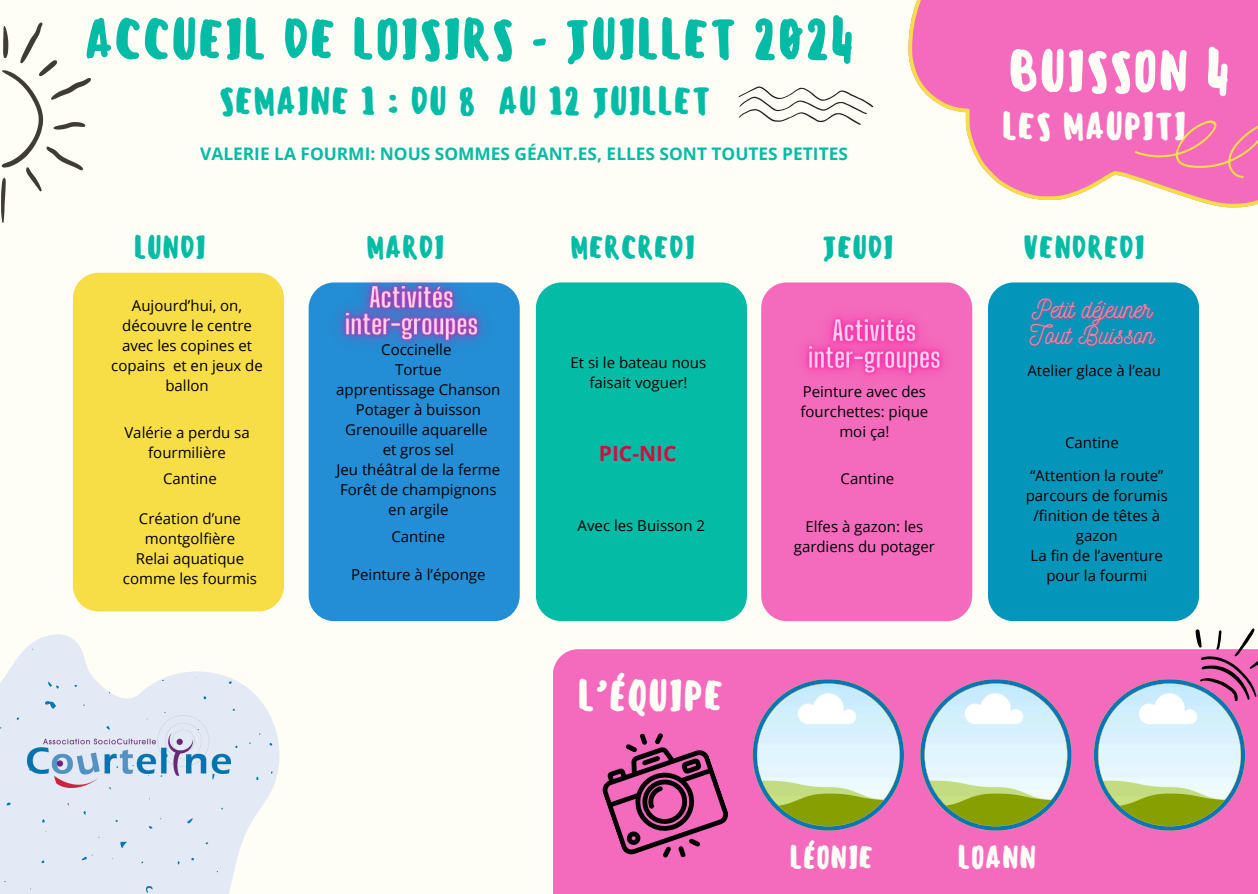
<style>
.page{position:relative;width:1258px;height:894px;background:#fff}
.page>*{position:absolute;margin:0;border:0;box-sizing:border-box;transform-origin:0 0}
.t1{font:500 53.4px "Sensei";color:#fffef6}
.t2{font:500 52.8px "Sensei";color:#04bba5}
.t3{font:500 40.5px "Sensei";color:#fffef6}
.t4{font:500 36.3px "Sensei";color:#04bba5}
.t5{font:500 36px "Sensei";color:#fffef6}
.t6{font:500 30px "Sensei";color:#04bba5}
.t7{font:500 30px "Sensei";color:#fffef6}
.t8{font:25.5px "Nickainley";color:#ff83a8}
.t9{font:700 21px "Open Sans";color:#cc113f}
.t10{font:700 17.4px "Open Sans";color:#04bba5}
.t11{font:15px/20.1px "Open Sans";color:#000;text-align:center}
</style>
<div class="page">
<div style="left:0;top:0;width:1258px;height:893px;background:#fffef6"></div>
<svg style="left:908px;top:0;width:350px;height:208px;fill:#f46bbd"></svg>
<svg style="left:0;top:503px;width:354px;height:390px"></svg>
<svg style="left:148px;top:824px;width:5px;height:5px"></svg>
<svg style="left:44px;top:698px;width:13px;height:12px"></svg>
<svg style="left:191px;top:856px;width:4px;height:5px"></svg>
<svg style="left:144px;top:884px;width:10px;height:9px"></svg>
<svg style="left:256px;top:776px;width:3px;height:4px"></svg>
<svg style="left:270px;top:770px;width:3px;height:4px"></svg>
<svg style="left:203px;top:695px;width:4px;height:5px"></svg>
<svg style="left:118px;top:838px;width:9px;height:10px"></svg>
<svg style="left:6px;top:800px;width:5px;height:6px"></svg>
<svg style="left:47px;top:681px;width:13px;height:8px"></svg>
<svg style="left:16px;top:716px;width:4px;height:4px"></svg>
<svg style="left:269px;top:742px;width:4px;height:4px"></svg>
<svg style="left:176px;top:860px;width:4px;height:4px"></svg>
<svg style="left:187px;top:816px;width:7px;height:8px"></svg>
<svg style="left:81px;top:854px;width:12px;height:7px"></svg>
<svg style="left:83px;top:810px;width:3px;height:5px"></svg>
<img style="left:28px;top:714px;width:202px;height:72px">
<div style="left:553px;top:649px;width:705px;height:244px;background:#f46bbd"></div>
<svg style="left:752px;top:678px;width:152px;height:152px;background:#c8c1c8"></svg>
<svg style="left:595px;top:732px;width:136px;height:126px;background:#b34e8a"></svg>
<svg style="left:920px;top:678px;width:152px;height:152px;background:#c8c1c8"></svg>
<svg style="left:1px;top:22px;width:90px;height:201px"></svg>
<svg style="left:738px;top:86px;width:135px;height:39px"></svg>
<svg style="left:1093px;top:628px;width:165px;height:202px;background:#d1b3c6"></svg>
<div style="left:73px;top:273px;width:211px;height:338px;background:#f7de46;border-radius:26px"></div>
<div style="left:309px;top:282px;width:211px;height:339px;background:#238ed5;border-radius:26px"></div>
<div style="left:536px;top:282px;width:211px;height:339px;background:#04bba5;border-radius:26px"></div>
<div style="left:761px;top:282px;width:211px;height:339px;background:#f46bbd;border-radius:26px"></div>
<div style="left:988px;top:282px;width:211px;height:339px;background:#0495bb;border-radius:26px"></div>
<img style="left:774px;top:282px;width:199px;height:124px">
<img style="left:312px;top:279px;width:199px;height:66px">
<h1 class="t2" style="left:84px;top:8px;width:772px">ACCUEIL DE LOISIRS - JUILLET 2024</h1>
<h4 class="t4" style="left:219px;top:80px;width:493px">SEMAINE 1 : DU 8 AU 12 JUILLET</h4>
<h4 class="t10" style="left:200px;top:142px;width:649px">VALERIE LA FOURMI: NOUS SOMMES GÉANT.ES, ELLES SONT TOUTES PETITES</h4>
<h4 class="t1" style="left:1008px;top:39px;width:224px">BUISSON 4</h4>
<p class="t5" style="left:1002px;top:104px;width:186px">LES MAUPITI</p>
<h3 class="t6" style="left:134px;top:230px;width:74px">LUNDI</h3>
<h1 class="t6" style="left:366px;top:230px;width:80px">MARDI</h1>
<p class="t6" style="left:570px;top:230px;width:127px">MERCREDI</p>
<h2 class="t6" style="left:822px;top:230px;width:73px">JEUDI</h2>
<p class="t6" style="left:1023px;top:230px;width:123px">VENDREDI</p>
<p class="t11" style="left:111px;top:295px;width:153px">Aujourd’hui, on, découvre le centre avec les copines et copains et en jeux de ballon</p>
<p class="t11" style="left:124px;top:422px;width:127px">Valérie a perdu sa fourmilière</p>
<p class="t11" style="left:163px;top:468px;width:55px">Cantine</p>
<p class="t11" style="left:139px;top:507px;width:104px">Création d’une montgolfière</p>
<p class="t11" style="left:123px;top:547px;width:135px">Relai aquatique comme les fourmis</p>
<p class="t11" style="left:381px;top:339px;width:72px">Coccinelle</p>
<p class="t11" style="left:395px;top:359px;width:48px">Tortue</p>
<p class="t11" style="left:336px;top:379px;width:166px">apprentissage Chanson</p>
<p class="t11" style="left:356px;top:399px;width:127px">Potager à buisson</p>
<p class="t11" style="left:345px;top:419px;width:144px">Grenouille aquarelle</p>
<h6 class="t11" style="left:383px;top:439px;width:73px">et gros sel</h6>
<p class="t11" style="left:336px;top:459px;width:165px">Jeu théâtral de la ferme</p>
<p class="t11" style="left:340px;top:479px;width:158px">Forêt de champignons en argile</p>
<p class="t11" style="left:391px;top:526px;width:55px">Cantine</p>
<p class="t11" style="left:351px;top:563px;width:136px">Peinture à l’éponge</p>
<p class="t11" style="left:571px;top:352px;width:137px">Et si le bateau nous faisait voguer!</p>
<p class="t9" style="left:599px;top:438px;width:79px">PIC-NIC</p>
<p class="t11" style="left:578px;top:515px;width:129px">Avec les Buisson 2</p>
<p class="t3" style="left:577px;top:671px;width:148px">L’ÉQUIPE</p>
<p class="t8" style="left:1032px;top:293px;width:122px">Petit déjeuner</p>
<p class="t8" style="left:1030px;top:318px;width:126px">Tout Buisson</p>
<p class="t11" style="left:800px;top:381px;width:129px">Peinture avec des fourchettes: pique moi ça!</p>
<p class="t11" style="left:840px;top:468px;width:55px">Cantine</p>
<p class="t11" style="left:794px;top:516px;width:143px">Elfes à gazon: les gardiens du potager</p>
<p class="t11" style="left:1027px;top:360px;width:135px">Atelier glace à l’eau</p>
<p class="t11" style="left:1065px;top:432px;width:55px">Cantine</p>
<p class="t11" style="left:1026px;top:465px;width:144px">“Attention la route” parcours de forumis /finition de têtes à gazon</p>
<p class="t11" style="left:1030px;top:545px;width:134px">La fin de l’aventure pour la fourmi</p>
<h4 class="t7" style="left:789px;top:838px;width:86px">LÉONIE</h4>
<h4 class="t7" style="left:957px;top:838px;width:81px">LOANN</h4>
</div>
